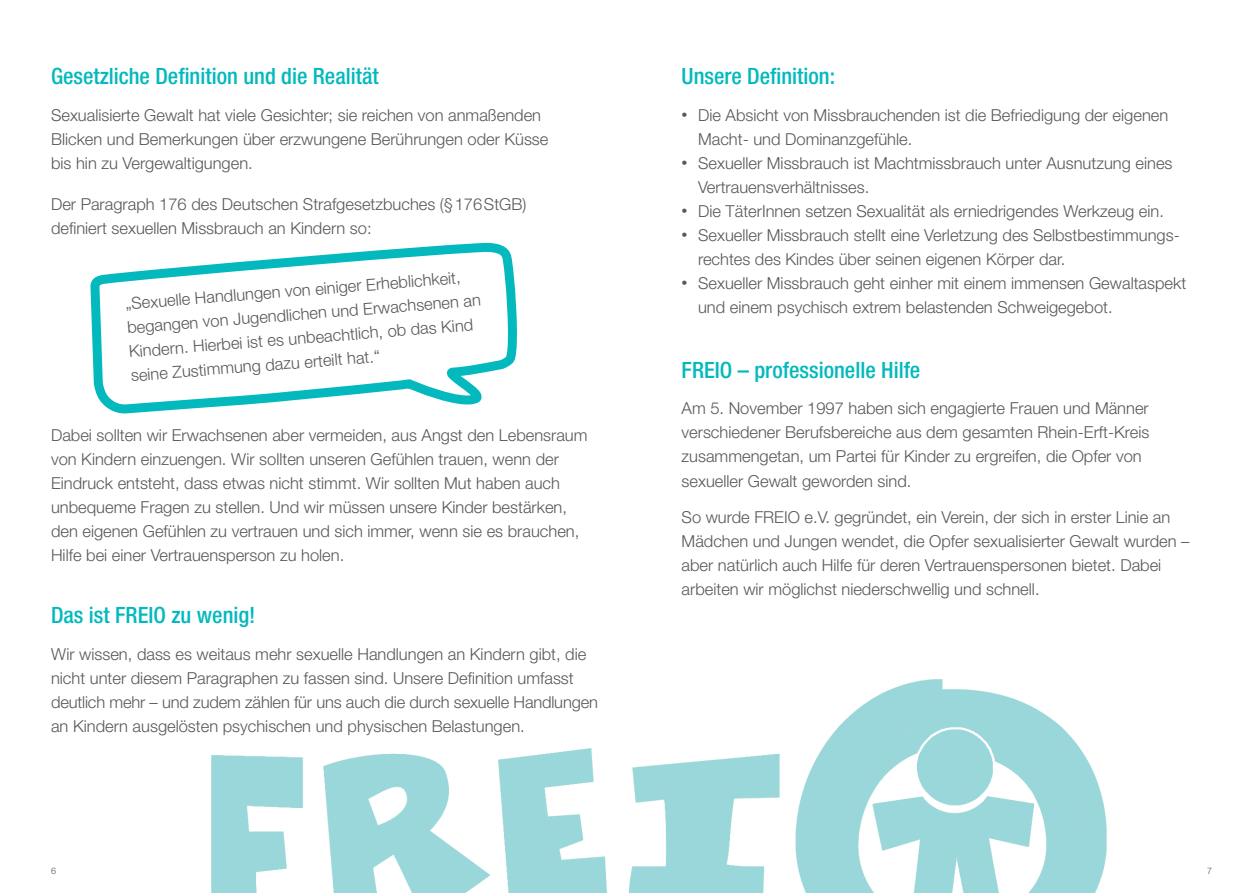
<style>
.page{position:relative;width:1259px;height:893px;background:#fff}
.page>*{position:absolute;margin:0;border:0;box-sizing:border-box;transform-origin:0 0}
.t1{font:500 condensed 22.5px "Helvetica Neue LT Std";color:#03b9bd}
.t2{font:300 16.5px/24px "Helvetica Neue LT";color:#57585a}
.t3{font:300 16.5px/24px "Helvetica Neue LT Std";color:#57585a}
.t4{font:300 9px "Helvetica Neue LT";color:#57585a}
.s1{font-family:"Helvetica Neue LT Std";font-size:12px}
</style>
<div class="page">
<img style="left:211px;top:679px;width:896px;height:214px">
<svg style="left:90px;top:242px;width:427px;height:172px"></svg>
<h1 class="t1" style="left:51px;top:63px;width:329px">Gesetzliche Definition und die Realität</h1>
<p class="t2" style="left:51px;top:102px;width:499px">Sexualisierte Gewalt hat viele Gesichter; sie reichen von anmaßenden<br>Blicken und Bemerkungen über erzwungene Berührungen oder Küsse bis hin zu Vergewaltigungen.</p>
<p class="t2" style="left:51px;top:191px;width:477px">Der Paragraph 176 des Deutschen Strafgesetzbuches (§176StGB) definiert sexuellen Missbrauch an Kindern so:</p>
<p class="t2" style="left:124px;top:293px;width:356px;rotate:-5deg">„Sexuelle Handlungen von einiger Erheblichkeit, begangen von Jugendlichen und Erwachsenen an Kindern. Hierbei ist es unbeachtlich, ob das Kind seine Zustimmung dazu erteilt hat.“</p>
<p class="t2" style="left:51px;top:422px;width:538px">Dabei sollten wir Erwachsenen aber vermeiden, aus Angst den Lebensraum von Kindern einzuengen. Wir sollten unseren Gefühlen trauen, wenn der Eindruck entsteht, dass etwas nicht stimmt. Wir sollten Mut haben auch unbequeme Fragen zu stellen. Und wir müssen unsere Kinder bestärken, den eigenen Gefühlen zu vertrauen und sich immer, wenn sie es brauchen, Hilfe bei einer Vertrauensperson zu holen.</p>
<h1 class="t1" style="left:51px;top:602px;width:206px">Das ist FREIO zu wenig!</h1>
<p class="t2" style="left:51px;top:642px;width:548px">Wir wissen, dass es weitaus mehr sexuelle Handlungen an Kindern gibt, die nicht unter diesem Paragraphen zu fassen sind. Unsere Definition umfasst deutlich mehr – und zudem zählen für uns auch die durch sexuelle Handlungen an Kindern ausgelösten psychischen und physischen Belastungen.</p>
<h1 class="t1" style="left:681px;top:63px;width:155px">Unsere Definition:</h1>
<p class="t2" style="left:698px;top:102px;width:472px;text-indent:-16px"><span class="s1">•</span> Die Absicht von Missbrauchenden ist die Befriedigung der eigenen<br>Macht- und Dominanzgefühle.</p>
<p class="t2" style="left:698px;top:150px;width:476px;text-indent:-16px"><span class="s1">•</span> Sexueller Missbrauch ist Machtmissbrauch unter Ausnutzung eines<br>Vertrauensverhältnisses.</p>
<p class="t2" style="left:681px;top:198px;width:484px"><span class="s1">•</span> Die TäterInnen setzen Sexualität als erniedrigendes Werkzeug ein.</p>
<p class="t2" style="left:698px;top:222px;width:483px;text-indent:-16px"><span class="s1">•</span> Sexueller Missbrauch stellt eine Verletzung des Selbstbestimmungs&shy;rechtes des Kindes über seinen eigenen Körper dar.</p>
<p class="t2" style="left:698px;top:270px;width:490px;text-indent:-16px"><span class="s1">•</span> Sexueller Missbrauch geht einher mit einem immensen Gewaltaspekt und einem psychisch extrem belastenden Schweigegebot.</p>
<h1 class="t1" style="left:681px;top:356px;width:240px">FREIO – professionelle Hilfe</h1>
<p class="t3" style="left:681px;top:396px;width:469px">Am 5. November 1997 haben sich engagierte Frauen und Männer verschiedener Berufsbereiche aus dem gesamten Rhein-Erft-Kreis zusammengetan, um Partei für Kinder zu ergreifen, die Opfer von sexueller Gewalt geworden sind.</p>
<p class="t3" style="left:681px;top:505px;width:509px">So wurde FREIO e.V. gegründet, ein Verein, der sich in erster Linie an Mädchen und Jungen wendet, die Opfer sexualisierter Gewalt wurden – aber natürlich auch Hilfe für deren Vertrauenspersonen bietet. Dabei arbeiten wir möglichst niederschwellig und schnell.</p>
<p class="t4" style="left:51px;top:865px;width:7px">6</p>
<p class="t4" style="left:1207px;top:865px;width:7px">7</p>
</div>
